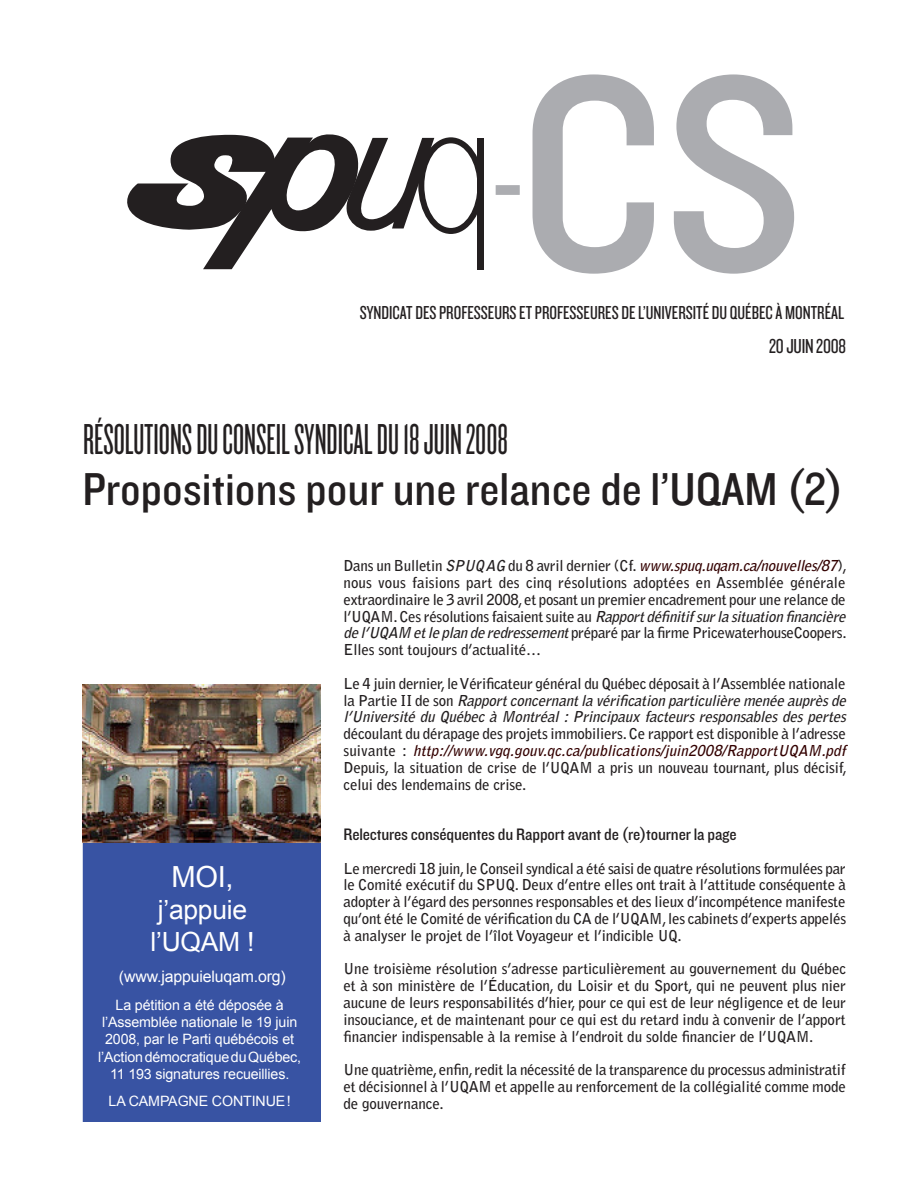
<style>
.page{position:relative;width:918px;height:1188px;background:#fff}
.page>*{position:absolute;margin:0;border:0;box-sizing:border-box;transform-origin:0 0}
.t1{font:285px "Knockout HTF30 Junior Welterwt";color:#abacb0}
.t2{font:47.85px "Knockout HTF30 Junior Welterwt";color:#231f20}
.t3{font:45px "Knockout HTF26 Junior Flyweight";color:#231f20}
.t4{font:29.1px "Arial";color:#fff}
.t5{font:26.4px/31.8px "Arial";letter-spacing:-.01em;color:#fff}
.t6{font:21px "Knockout HTF28 Junior Featherwt";letter-spacing:-.01em;color:#231f20}
.t7{font:19.5px "Knockout HTF28 Junior Featherwt";color:#231f20}
.t8{font:17.25px "Knockout HTF30 Junior Welterwt";letter-spacing:-.01em;color:#231f20}
.t9{font:15.9px "Arial";letter-spacing:-.01em;color:#fff}
.t10{font:700 15px/16.8px "Bell Gothic";letter-spacing:-.01em;color:#231f20;text-align:justify}
.t11{font:italic 700 15px/16.8px "Bell Gothic";color:#231f20}
.t12{font:14.25px/17.1px "Arial";letter-spacing:-.01em;color:#fff;text-align:center}
.s1{font-style:italic}
.s2{font-style:italic;color:#330100}
.s3{font-style:normal}
</style>
<div class="page">
<svg style="left:127px;top:134px;width:351px;height:135px"></svg>
<div style="left:478px;top:138px;width:6px;height:132px;background:#231f20"></div>
<div style="left:83px;top:843px;width:238px;height:279px;background:#3853a3"></div>
<img style="left:82px;top:685px;width:239px;height:158px">
<div style="left:496px;top:185px;width:24px;height:10px;background:#acadb1;border:2px solid #acadb1"></div>
<h1 class="t1" style="left:518px;top:26px;width:288px">CS</h1>
<h3 class="t7" style="left:360px;top:303px;width:486px">SYNDICAT DES PROFESSEURS ET PROFESSEURES DE L’UNIVERSITÉ DU QUÉBEC À MONTRÉAL</h3>
<h3 class="t6" style="left:769px;top:335px;width:78px">20 JUIN 2008</h3>
<h3 class="t3" style="left:83px;top:418px;width:426px">RÉSOLUTIONS DU CONSEIL SYNDICAL DU 18 JUIN 2008</h3>
<h2 class="t2" style="left:82px;top:464px;width:763px">Propositions pour une relance de l’UQAM (2)</h2>
<h3 class="t4" style="left:171px;top:861px;width:64px">MOI,</h3>
<h3 class="t5" style="left:150px;top:894px;width:105px">j’appuie l’UQAM !</h3>
<p class="t9" style="left:119px;top:968px;width:168px">(www.jappuieluqam.org)</p>
<p class="t12" style="left:98px;top:997px;width:204px">La pétition a été déposée à l’Assemblée nationale le 19 juin<br>2008, par le Parti québécois et l’ActiondémocratiqueduQuébec,<br>11 193 signatures recueillies.</p>
<p class="t12" style="left:109px;top:1092px;width:184px">LA CAMPAGNE CONTINUE!</p>
<p class="t10" style="left:343px;top:557px;width:508px;text-align:left">D a n s u n B u l l e t i n <span class="s1">SPUQ AG</span> d u 8 av r i l d e r n i e r ( C f. <span class="s2">www.spuq.uqam.ca/nouvelles/87</span>) , nous vous faisions part des cinq résolutions adoptées en Assemblée générale extraordinaire le 3 avril 2008, et posant un premier encadrement pour une relance de l ’ U Q A M . C e s r é s o l u t i o n s fa i sa i e n t s u i t e a u <span class="s1">Rapportdéfinitifsurlasituationfinancière del’UQAM etleplanderedressement</span>préparé par la firme PricewaterhouseCoopers.<br>Elles sont toujours d’actualité…</p>
<p class="t11" style="left:343px;top:675px;width:508px"><span class="s3">Le 4 juin dernier, le Vérificateur général du Québec déposait à l’Assemblée nationale l a P a r t i e I I d e s o n</span> Rapportconcernantlavérificationparticulièremenéeauprèsde l’UniversitéduQuébecàMontréal:Principauxfacteursresponsablesdespertes</p>
<p class="t10" style="left:344px;top:725px;width:508px;text-align:left">découlant du dérapage des projets immobiliers. Ce rapport est disponible à l’adresse s u i v a n t e : <span class="s2">http://www.vgq.gouv.qc.ca/publications/juin2008/RapportUQAM.pdf </span>Depuis, la situation de crise de l’UQAM a pris un nouveau tournant, plus décisif, celui des lendemains de crise.</p>
<p class="t8" style="left:344px;top:825px;width:395px">Relectures conséquentes du Rapport avant de (re)tourner la page</p>
<p class="t10" style="left:344px;top:860px;width:504px">Le mercredi 18 juin, le Conseil syndical a été saisi de quatre résolutions formulées par le Comité exécutif du SPUQ. Deux d’entre elles ont trait à l’attitude conséquente à adopter à l’égard des personnes responsables et des lieux d’incompétence manifeste qu’ont été le Comité de vérification du CA de l’UQAM, les cabinets d’experts appelés à analyser le projet de l’îlot Voyageur et l’indicible UQ.</p>
<p class="t10" style="left:344px;top:961px;width:504px">Une troisième résolution s’adresse particulièrement au gouvernement du Québec et à son ministère de l’Éducation, du Loisir et du Sport, qui ne peuvent plus nier aucune de leurs responsabilités d’hier, pour ce qui est de leur négligence et de leur insouciance, et de maintenant pour ce qui est du retard indu à convenir de l’apport financier indispensable à la remise à l’endroit du solde financier de l’UQAM.</p>
<p class="t10" style="left:344px;top:1061px;width:504px">Une quatrième, enfin, redit la nécessité de la transparence du processus administratif et décisionnel à l’UQAM et appelle au renforcement de la collégialité comme mode de gouvernance.</p>
</div>
